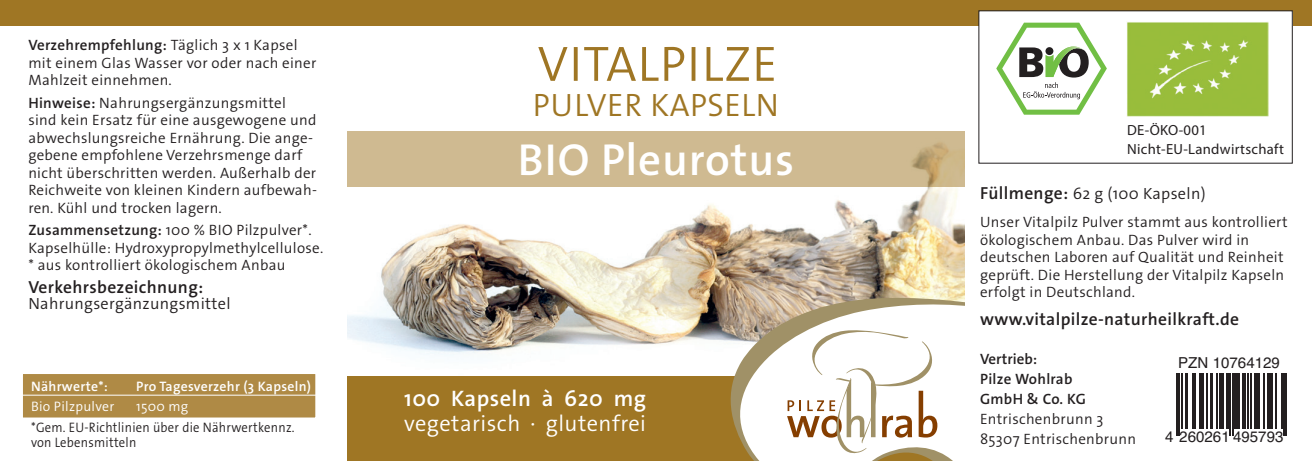
<style>
.page{position:relative;width:1312px;height:461px;background:#fff}
.page>*{position:absolute;margin:0;border:0;box-sizing:border-box;transform-origin:0 0}
.t1{font:600 45px "The Sans Os F";letter-spacing:.02em;color:#fff}
.t2{font:300 32.5px "The Sans Os F";letter-spacing:.02em;color:#9f7624}
.t3{font:300 22.5px "The Sans Os F";letter-spacing:.02em;color:#fff}
.t4{font:600 22.5px "The Sans Os F";letter-spacing:.02em;color:#fff}
.t5{font:600 17.5px "The Sans Os F";letter-spacing:.02em;color:#231f20}
.t6{font:300 16.25px "The Sans Os F";letter-spacing:.02em;color:#231f20}
.t7{font:300 15px/17.5px "The Sans Os F";letter-spacing:.02em;color:#231f20}
.t8{font:600 15px/20px "The Sans Os F";letter-spacing:.015em;color:#231f20}
.t9{font:15px "Helvetica";color:#231f20}
.t10{font:14.75px/19px "Myriad Pro";letter-spacing:.02em;color:#231f20}
.t11{font:300 13.75px/15px "The Sans Os F";letter-spacing:.02em;color:#231f20;scale:.92 1}
.t12{font:600 13.75px "The Sans Os F";letter-spacing:.02em;color:#fff}
.t13{font:300 13.75px "The Sans Os F";letter-spacing:.02em;color:#fff}
.s1{font-weight:600}
.s2{font-weight:600;font-size:17.5px}
</style>
<div class="page">
<div style="left:346px;top:310px;width:619px;height:151px;background:#9f7624"></div>
<img style="left:346px;top:187px;width:619px;height:188px">
<div style="left:0;top:0;width:1311px;height:26px;background:#9f7624"></div>
<div style="left:346px;top:131px;width:619px;height:56px;background:#cfba91"></div>
<svg style="left:538px;top:47px;width:235px;height:34px"></svg>
<svg style="left:1176px;top:373px;width:111px;height:63px"></svg>
<hr style="left:1175px;top:373px;width:1px;height:63px;background:#231f20">
<hr style="left:1177px;top:373px;width:2px;height:63px;background:#231f20">
<hr style="left:1181px;top:373px;width:1px;height:55px;background:#231f20">
<hr style="left:1184px;top:373px;width:3px;height:55px;background:#231f20">
<hr style="left:1191px;top:373px;width:2px;height:55px;background:#231f20">
<hr style="left:1194px;top:373px;width:1px;height:55px;background:#231f20">
<hr style="left:1198px;top:373px;width:3px;height:55px;background:#231f20">
<hr style="left:1202px;top:373px;width:1px;height:55px;background:#231f20">
<hr style="left:1205px;top:373px;width:2px;height:55px;background:#231f20">
<hr style="left:1209px;top:373px;width:2px;height:55px;background:#231f20">
<hr style="left:1216px;top:373px;width:1px;height:55px;background:#231f20">
<hr style="left:1218px;top:373px;width:1px;height:55px;background:#231f20">
<hr style="left:1220px;top:373px;width:3px;height:55px;background:#231f20">
<hr style="left:1225px;top:373px;width:3px;height:55px;background:#231f20">
<hr style="left:1229px;top:373px;width:1px;height:63px;background:#231f20">
<hr style="left:1231px;top:373px;width:1px;height:63px;background:#231f20">
<hr style="left:1233px;top:373px;width:2px;height:55px;background:#231f20">
<hr style="left:1236px;top:373px;width:3px;height:55px;background:#231f20">
<hr style="left:1242px;top:373px;width:3px;height:55px;background:#231f20">
<hr style="left:1246px;top:373px;width:1px;height:55px;background:#231f20">
<hr style="left:1250px;top:373px;width:1px;height:55px;background:#231f20">
<svg style="left:1253px;top:373px;width:4px;height:55px"></svg>
<hr style="left:1258px;top:373px;width:1px;height:55px;background:#231f20">
<hr style="left:1263px;top:373px;width:1px;height:55px;background:#231f20">
<svg style="left:1266px;top:373px;width:4px;height:55px"></svg>
<hr style="left:1271px;top:373px;width:1px;height:55px;background:#231f20">
<hr style="left:1274px;top:373px;width:1px;height:55px;background:#231f20">
<hr style="left:1280px;top:373px;width:1px;height:55px;background:#231f20">
<hr style="left:1282px;top:373px;width:2px;height:63px;background:#231f20">
<hr style="left:1285px;top:373px;width:1px;height:63px;background:#231f20">
<svg style="left:730px;top:298px;width:235px;height:163px;background:#d7cebc"></svg>
<svg style="left:786px;top:330px;width:179px;height:131px;background:#eee8df"></svg>
<div style="left:978px;top:11px;width:313px;height:152px;background:#fff"></div>
<svg style="left:996px;top:23px;width:110px;height:92px"></svg>
<img style="left:1127px;top:22px;width:141px;height:95px">
<div style="left:21px;top:372px;width:296px;height:47px;background:#af8a45;border:2px solid #fff"></div>
<hr style="left:21px;top:394px;width:299px;height:1px;background:#fff">
<p class="t7" style="left:28px;top:36px;width:289px"><span class="s1">Verzehrempfehlung:</span> Täglich 3 x 1 Kapsel mit einem Glas Wasser vor oder nach einer<br>Mahlzeit einnehmen.</p>
<p class="t7" style="left:28px;top:94px;width:290px"><span class="s1">Hinweise:</span> Nahrungsergänzungsmittel sind kein Ersatz für eine ausgewogene und abwechslungsreiche Ernährung. Die ange&shy;gebene empfohlene Verzehrsmenge darf nicht überschritten werden. Außerhalb der Reichweite von kleinen Kindern aufbewah&shy;ren. Kühl und trocken lagern.</p>
<p class="t7" style="left:28px;top:221px;width:296px"><span class="s1">Zusammensetzung:</span> 100 % BIO Pilzpulver*.<br>Kapselhülle: Hydroxypropylmethylcellulose. * aus kontrolliert ökologischem Anbau</p>
<p class="t5" style="left:28px;top:275px;width:176px">Verkehrsbezeichnung:</p>
<p class="t6" style="left:28px;top:293px;width:204px">Nahrungsergänzungsmittel</p>
<p class="t12" style="left:31px;top:377px;width:78px">Nährwerte*:</p>
<p class="t12" style="left:136px;top:377px;width:176px">Pro Tagesverzehr (3 Kapseln)</p>
<p class="t13" style="left:31px;top:397px;width:85px">Bio Pilzpulver</p>
<p class="t13" style="left:136px;top:397px;width:54px">1500 mg</p>
<p class="t11" style="left:31px;top:419px;width:288px">*Gem. EU-Richtlinien über die Nährwertkennz. von Lebensmitteln</p>
<h2 class="t2" style="left:532px;top:84px;width:248px">PULVER KAPSELN</h2>
<h1 class="t1" style="left:517px;top:131px;width:278px">BIO Pleurotus</h1>
<h3 class="t4" style="left:404px;top:384px;width:243px">100 Kapseln à 620 mg</h3>
<h3 class="t3" style="left:404px;top:409px;width:243px">vegetarisch · glutenfrei</h3>
<p class="t10" style="left:1126px;top:120px;width:158px">DE-ÖKO-001<br>Nicht-EU-Landwirtschaft</p>
<p class="t6" style="left:979px;top:183px;width:227px"><span class="s2">Füllmenge:</span> 62 g (100 Kapseln)</p>
<p class="t7" style="left:979px;top:213px;width:309px">Unser Vitalpilz Pulver stammt aus kontrolliert ökologischem Anbau. Das Pulver wird in deutschen Laboren auf Qualität und Reinheit geprüft. Die Herstellung der Vitalpilz Kapseln erfolgt in Deutschland.</p>
<p class="t5" style="left:979px;top:307px;width:260px">www.vitalpilze-naturheilkraft.de</p>
<p class="t8" style="left:979px;top:349px;width:107px">Vertrieb:<br>Pilze Wohlrab<br>GmbH &amp; Co. KG</p>
<p class="t7" style="left:979px;top:409px;width:157px;line-height:20px">Entrischenbrunn 3<br>85307 Entrischenbrunn</p>
<p class="t9" style="left:1177px;top:351px;width:103px">PZN 10764129</p>
<p class="t9" style="left:1164px;top:425px;width:120px">4 260261 495793</p>
</div>
